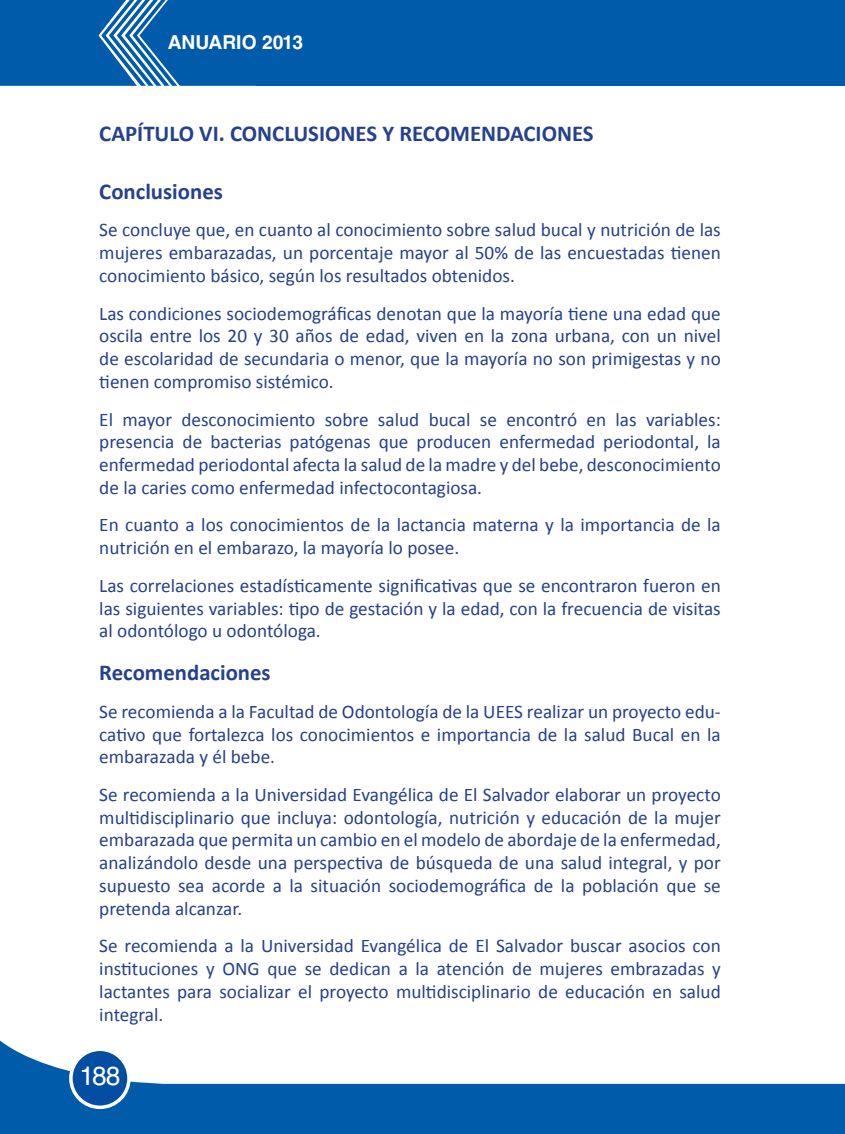
<style>
.page{position:relative;width:845px;height:1134px;background:#fff}
.page>*{position:absolute;margin:0;border:0;box-sizing:border-box;transform-origin:0 0}
.t1{font:26.25px "Helvetica LT Std";color:#fff}
.t2{font:700 22.75px "Calibri";color:#25408f}
.t3{font:19.25px/22.8px "Calibri";color:#25408f;text-align:justify}
.t4{font:700 19.25px "Helvetica LT Std";color:#fff}
</style>
<div class="page">
<svg style="left:0;top:1040px;width:844px;height:94px"></svg>
<div style="left:71px;top:1049px;width:58px;height:58px;background:#034ea2;border-radius:50%"></div>
<div style="left:69px;top:1048px;width:62px;height:61px;border:4px solid #fff;border-radius:50%"></div>
<div style="left:256px;top:0;width:588px;height:86px;background:#005baa"></div>
<svg style="left:0;top:0;width:256px;height:86px;background:#1266b0"></svg>
<p class="t4" style="left:168px;top:31px;width:137px">ANUARIO 2013</p>
<p class="t2" style="left:99px;top:119px;width:495px">CAPÍTULO VI. CONCLUSIONES Y RECOMENDACIONES</p>
<p class="t2" style="left:99px;top:177px;width:125px">Conclusiones</p>
<p class="t3" style="left:99px;top:219px;width:622px">Se concluye que, en cuanto al conocimiento sobre salud bucal y nutrición de las mujeres embarazadas, un porcentaje mayor al 50% de las encuestadas tienen conocimiento básico, según los resultados obtenidos.</p>
<p class="t3" style="left:99px;top:302px;width:622px">Las condiciones sociodemográficas denotan que la mayoría tiene una edad que oscila entre los 20 y 30 años de edad, viven en la zona urbana, con un nivel de escolaridad de secundaria o menor, que la mayoría no son primigestas y no tienen compromiso sistémico.</p>
<p class="t3" style="left:99px;top:408px;width:622px">El mayor desconocimiento sobre salud bucal se encontró en las variables: presencia de bacterias patógenas que producen enfermedad periodontal, la enfermedad periodontal afecta la salud de la madre y del bebe, desconocimiento de la caries como enfermedad infectocontagiosa.</p>
<p class="t3" style="left:99px;top:514px;width:622px">En cuanto a los conocimientos de la lactancia materna y la importancia de la nutrición en el embarazo, la mayoría lo posee.</p>
<p class="t3" style="left:99px;top:574px;width:622px">Las correlaciones estadísticamente significativas que se encontraron fueron en las siguientes variables: tipo de gestación y la edad, con la frecuencia de visitas al odontólogo u odontóloga.</p>
<p class="t2" style="left:99px;top:658px;width:173px">Recomendaciones</p>
<p class="t3" style="left:99px;top:700px;width:622px">Se recomienda a la Facultad de Odontología de la UEES realizar un proyecto edu&shy;cativo que fortalezca los conocimientos e importancia de la salud Bucal en la embarazada y él bebe.</p>
<p class="t3" style="left:99px;top:783px;width:622px">Se recomienda a la Universidad Evangélica de El Salvador elaborar un proyecto multidisciplinario que incluya: odontología, nutrición y educación de la mujer embarazada que permita un cambio en el modelo de abordaje de la enfermedad, analizándolo desde una perspectiva de búsqueda de una salud integral, y por supuesto sea acorde a la situación sociodemográfica de la población que se pretenda alcanzar.</p>
<p class="t3" style="left:99px;top:935px;width:622px">Se recomienda a la Universidad Evangélica de El Salvador buscar asocios con instituciones y ONG que se dedican a la atención de mujeres embrazadas y lactantes para socializar el proyecto multidisciplinario de educación en salud integral.</p>
<h1 class="t1" style="left:80px;top:1061px;width:42px">188</h1>
</div>
